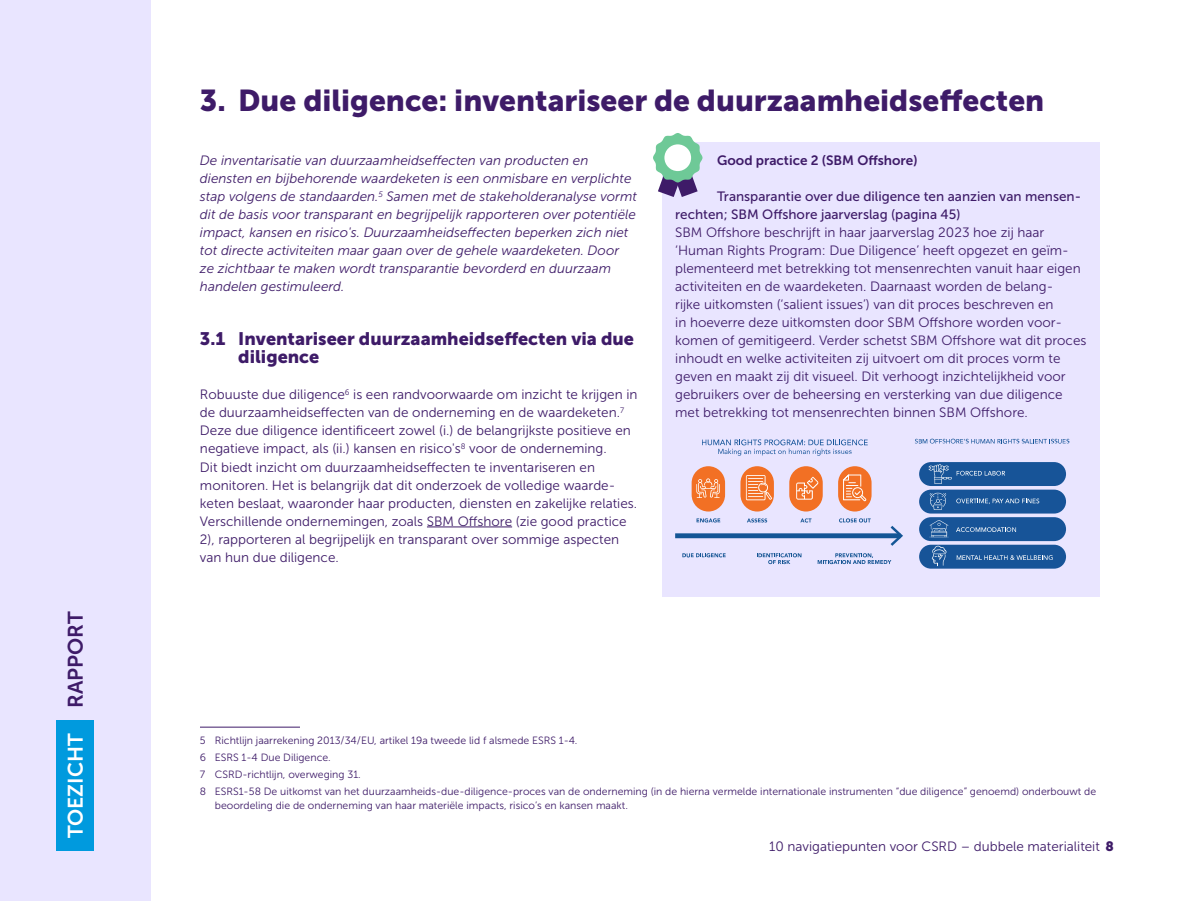
<style>
.page{position:relative;width:1200px;height:901px;background:#fff}
.page>*{position:absolute;margin:0;border:0;box-sizing:border-box;transform-origin:0 0}
.H1_Hoofdstukkop_NR{font:30px "Museo Sans 900";color:#3e1b68}
.t1{font:21px "Museo Sans 700";color:#fff}
.H2_Paragraafkop_NR{font:18px/18px "Museo Sans 900";color:#3e1b68}
.P_Kadertekst{font:13.5px/18px "Museo Sans 300";color:#3e1b68}
.P_Platte_tekst{font:13.5px/18px "Museo Sans 300";color:#3e1b68}
.P_Intro{font:italic 13.5px/18px "Museo Sans 300";color:#3e1b68}
.H3_subkaderkop{font:13.5px/18px "Museo Sans 500";color:#3e1b68}
.H3_Kaderkop{font:13.5px "Museo Sans 700";color:#3e1b68}
.Voetnote{font:10.5px/13.5px "Museo Sans 300";color:#3e1b68}
.s1{color:#3e1b68}
.s2{font-family:"Museo Sans 900"}
</style>
<div class="page">
<div style="left:0;top:0;width:150px;height:900px;background:#e9e5ff"></div>
<div style="left:56px;top:720px;width:38px;height:130px;background:#009ade"></div>
<hr style="left:200px;top:726px;width:100px;height:1px;background:#3e1b68">
<hr style="left:427px;top:526px;width:85px;height:1px;background:#3e1b68">
<div style="left:662px;top:142px;width:438px;height:39px;background:#e9e5ff"></div>
<div style="left:662px;top:178px;width:438px;height:57px;background:#e9e5ff"></div>
<div style="left:662px;top:214px;width:438px;height:219px;background:#e9e5ff"></div>
<div style="left:662px;top:417px;width:438px;height:150px;background:#e9e5ff"></div>
<div style="left:662px;top:546px;width:438px;height:50px;background:#e9e5ff"></div>
<svg style="left:697px;top:518px;width:23px;height:4px"></svg>
<div style="left:692px;top:466px;width:33px;height:45px;background:#f27024;border-radius:17px"></div>
<svg style="left:682px;top:553px;width:44px;height:4px"></svg>
<svg style="left:757px;top:553px;width:44px;height:10px"></svg>
<svg style="left:818px;top:553px;width:73px;height:10px"></svg>
<svg style="left:747px;top:518px;width:20px;height:4px"></svg>
<div style="left:740px;top:466px;width:34px;height:45px;background:#f27024;border-radius:17px"></div>
<svg style="left:800px;top:518px;width:12px;height:4px"></svg>
<div style="left:789px;top:466px;width:34px;height:45px;background:#f27024;border-radius:17px"></div>
<svg style="left:839px;top:518px;width:32px;height:4px"></svg>
<div style="left:838px;top:466px;width:34px;height:45px;background:#f27024;border-radius:17px"></div>
<svg style="left:696px;top:478px;width:24px;height:20px"></svg>
<div style="left:675px;top:533px;width:225px;height:5px;background:#145696"></div>
<svg style="left:891px;top:525px;width:12px;height:20px"></svg>
<svg style="left:796px;top:476px;width:22px;height:23px"></svg>
<svg style="left:843px;top:474px;width:23px;height:27px"></svg>
<svg style="left:746px;top:475px;width:26px;height:25px"></svg>
<svg style="left:702px;top:439px;width:166px;height:16px"></svg>
<div style="left:919px;top:462px;width:147px;height:23px;background:#175498;border-radius:12px"></div>
<div style="left:919px;top:489px;width:147px;height:24px;background:#175498;border-radius:12px"></div>
<div style="left:919px;top:517px;width:147px;height:24px;background:#175498;border-radius:12px"></div>
<div style="left:919px;top:544px;width:147px;height:24px;background:#175498;border-radius:12px"></div>
<svg style="left:956px;top:498px;width:83px;height:6px"></svg>
<svg style="left:956px;top:527px;width:60px;height:4px"></svg>
<svg style="left:957px;top:555px;width:96px;height:4px"></svg>
<svg style="left:929px;top:464px;width:76px;height:20px"></svg>
<svg style="left:930px;top:492px;width:16px;height:17px"></svg>
<svg style="left:929px;top:520px;width:20px;height:17px"></svg>
<svg style="left:932px;top:545px;width:14px;height:21px"></svg>
<svg style="left:915px;top:438px;width:154px;height:5px"></svg>
<svg style="left:653px;top:133px;width:50px;height:64px"></svg>
<div style="left:664px;top:144px;width:27px;height:27px;background:#fff;border-radius:50%"></div>
<h2 class="t1" style="left:64px;top:837px;width:228px;rotate:-90deg">TOEZICHT <span class="s1">RAPPORT</span></h2>
<h1 class="H1_Hoofdstukkop_NR" style="left:200px;top:83px;width:846px">3. Due diligence: inventariseer de duurzaamheidseffecten</h1>
<p class="P_Intro" style="left:200px;top:151px;width:438px">De inventarisatie van duurzaamheidseffecten van producten en diensten en bijbehorende waardeketen is een onmisbare en verplichte stap volgens de standaarden.<sup>5</sup> Samen met de stakeholderanalyse vormt dit de basis voor transparant en begrijpelijk rapporteren over potentiële impact, kansen en risico's. Duurzaamheidseffecten beperken zich niet tot directe activiteiten maar gaan over de gehele waardeketen. Door<br>ze zichtbaar te maken wordt transparantie bevorderd en duurzaam handelen gestimuleerd.</p>
<h2 class="H2_Paragraafkop_NR" style="left:238px;top:330px;width:397px;text-indent:-38px">3.1 Inventariseer duurzaamheidseffecten via due diligence</h2>
<p class="P_Platte_tekst" style="left:200px;top:385px;width:439px">Robuuste due diligence<sup>6</sup> is een randvoorwaarde om inzicht te krijgen in de duurzaamheidseffecten van de onderneming en de waardeketen.<sup>7<br></sup>Deze due diligence identificeert zowel (i.) de belangrijkste positieve en negatieve impact, als (ii.) kansen en risico's<sup>8</sup> voor de onderneming.<br>Dit biedt inzicht om duurzaamheidseffecten te inventariseren en monitoren. Het is belangrijk dat dit onderzoek de volledige waarde&shy;keten beslaat, waaronder haar producten, diensten en zakelijke relaties.<br>Verschillende ondernemingen, zoals SBM Offshore (zie good practice 2), rapporteren al begrijpelijk en transparant over sommige aspecten van hun due diligence.</p>
<h3 class="H3_Kaderkop" style="left:717px;top:153px;width:202px">Good practice 2 (SBM Offshore)</h3>
<p class="H3_subkaderkop" style="left:675px;top:187px;width:407px;text-indent:42px">Transparantie over due diligence ten aanzien van mensen&shy;rechten; SBM Offshore jaarverslag (pagina 45)</p>
<p class="P_Kadertekst" style="left:675px;top:223px;width:413px">SBM Offshore beschrijft in haar jaarverslag 2023 hoe zij haar ‘Human Rights Program: Due Diligence’ heeft opgezet en geïm&shy;plementeerd met betrekking tot mensenrechten vanuit haar eigen activiteiten en de waardeketen. Daarnaast worden de belang-<br>rijke uitkomsten (‘salient issues’) van dit proces beschreven en<br>in hoeverre deze uitkomsten door SBM Offshore worden voor&shy;komen of gemitigeerd. Verder schetst SBM Offshore wat dit proces inhoudt en welke activiteiten zij uitvoert om dit proces vorm te geven en maakt zij dit visueel. Dit verhoogt inzichtelijkheid voor gebruikers over de beheersing en versterking van due diligence met betrekking tot mensenrechten binnen SBM Offshore.</p>
<p class="Voetnote" style="left:200px;top:733px;width:379px">5 Richtlijn jaarrekening 2013/34/EU, artikel 19a tweede lid f alsmede ESRS 1-4.</p>
<p class="Voetnote" style="left:200px;top:750px;width:132px">6 ESRS 1-4 Due Diligence.</p>
<p class="Voetnote" style="left:200px;top:767px;width:162px">7 CSRD-richtlijn, overweging 31.</p>
<p class="Voetnote" style="left:215px;top:784px;width:883px;text-indent:-15px">8 ESRS1-58 De uitkomst van het duurzaamheids-due-diligence-proces van de onderneming (in de hierna vermelde internationale instrumenten “due diligence” genoemd) onderbouwt de beoordeling die de onderneming van haar materiële impacts, risico’s en kansen maakt.</p>
<p class="P_Kadertekst" style="left:769px;top:836px;width:346px">10 navigatiepunten voor CSRD – dubbele materialiteit <span class="s2">8</span></p>
</div>
